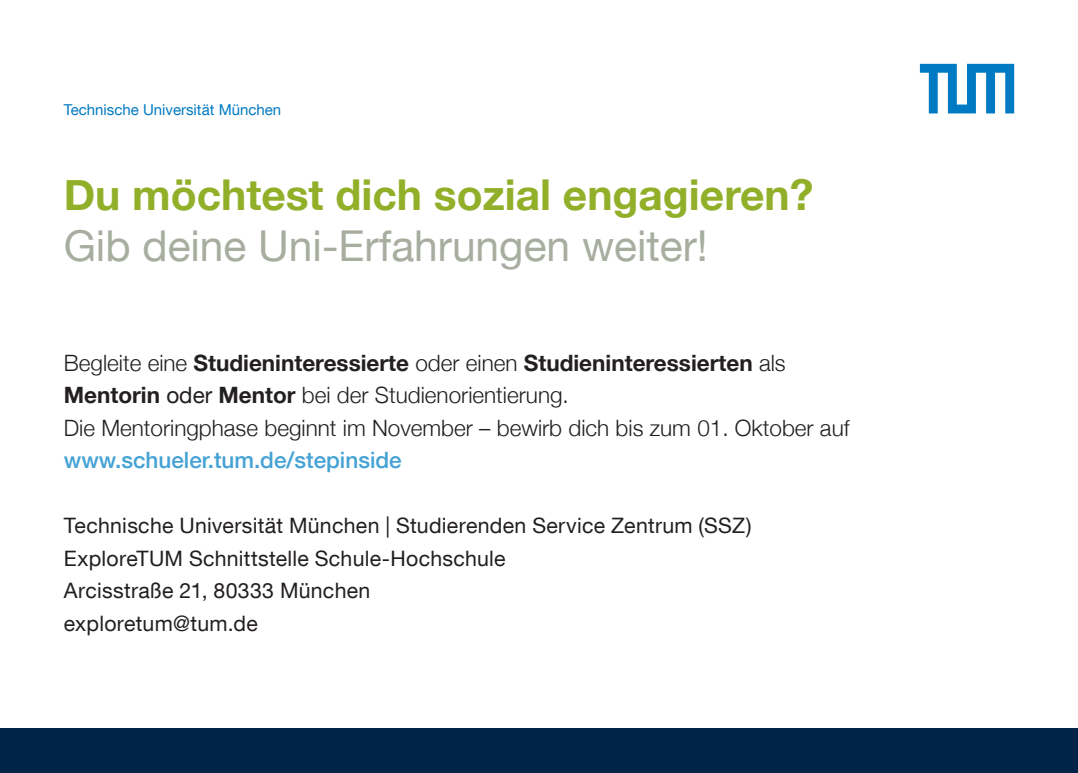
<style>
.page{position:relative;width:1078px;height:773px;background:#fff}
.page>*{position:absolute;margin:0;border:0;box-sizing:border-box;transform-origin:0 0}
.t1{font:700 42.5px "Helvetica Neue";color:#92af2a}
.t2{font:42.5px "Helvetica Neue";color:#a7ad9f}
.t3{font:300 22.5px/32.5px "Helvetica Neue";color:#231f20}
.t4{font:500 22.5px "Helvetica Neue";color:#45a2d4}
.t5{font:21.25px/32.5px "TUM Neue Helvetica";letter-spacing:.015em;color:#231f20}
.t6{font:15px "TUM Neue Helvetica";color:#007ac2}
.s1{font-weight:700}
.s2{font-weight:400}
</style>
<div class="page">
<div style="left:0;top:728px;width:1077px;height:44px;background:#002448"></div>
<svg style="left:919px;top:64px;width:94px;height:49px"></svg>
<p class="t6" style="left:64px;top:101px;width:219px">Technische Universität München</p>
<h1 class="t1" style="left:64px;top:156px;width:751px">Du möchtest dich sozial engagieren?</h1>
<h1 class="t2" style="left:64px;top:209px;width:645px">Gib deine Uni-Erfahrungen weiter!</h1>
<p class="t3" style="left:64px;top:345px;width:787px">Begleite eine <span class="s1">Studieninteressierte</span> oder einen <span class="s1">Studieninteressierten</span> als<br><span class="s1">Mentorin</span> <span class="s2">oder</span> <span class="s1">Mentor</span> bei der Studienorientierung.<br>Die Mentoringphase beginnt im November – bewirb dich bis zum 01. Oktober auf</p>
<p class="t4" style="left:64px;top:442px;width:339px">www.schueler.tum.de/stepinside</p>
<p class="t5" style="left:64px;top:509px;width:689px">Technische Universität München | Studierenden Service Zentrum (SSZ)<br>ExploreTUM Schnittstelle Schule-Hochschule<br>Arcisstraße 21, 80333 München<br>exploretum@tum.de</p>
</div>
